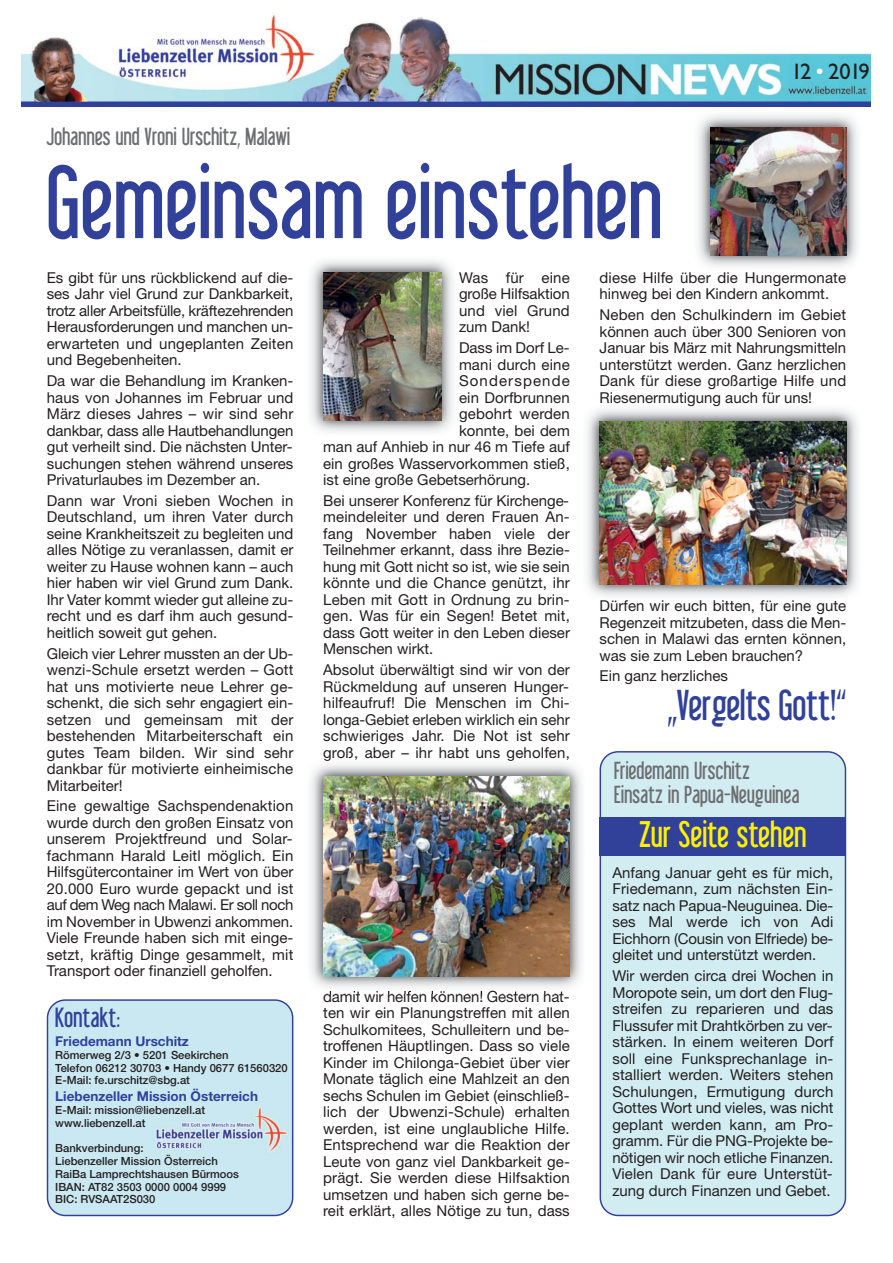
<style>
.page{position:relative;width:893px;height:1263px;background:#fff}
.page>*{position:absolute;margin:0;border:0;box-sizing:border-box;transform-origin:0 0}
.t1{font:100.5px "Libel Suit";letter-spacing:.015em;color:#31419a}
.t2{font:42px "Libel Suit";letter-spacing:.005em;color:#31419a}
.t3{font:36px "Libel Suit";letter-spacing:.015em;color:#fff200}
.t4{font:27px "Libel Suit";letter-spacing:.015em;color:#31419a}
.t5{font:24px/24px "Libel Suit";letter-spacing:.015em;color:#6d6e70}
.t6{font:22.5px "Gill Sans";letter-spacing:-.075em;color:#231f20}
.t7{font:15px/16.5px "Helvetica Neue";color:#231f20;text-align:justify}
.t8{font:15px "Helvetica Neue";letter-spacing:.075em;color:#231f20}
.t9{font:700 13.5px "Helvetica Neue";color:#31419a}
.t10{font:500 11.25px/12.8px "Helvetica Neue";color:#231f20}
.s1{color:#fff}
</style>
<div class="page">
<svg style="left:47px;top:999px;width:246px;height:217px;background:#c6e2ee"></svg>
<img style="left:21px;top:13px;width:850px;height:93px">
<img style="left:311px;top:759px;width:271px;height:234px">
<img style="left:324px;top:759px;width:138px;height:2px">
<img style="left:324px;top:991px;width:130px;height:2px">
<img style="left:323px;top:776px;width:247px;height:200px">
<img style="left:698px;top:115px;width:159px;height:152px">
<img style="left:710px;top:128px;width:136px;height:127px">
<img style="left:587px;top:409px;width:271px;height:188px">
<img style="left:600px;top:421px;width:246px;height:163px">
<div style="left:600px;top:751px;width:246px;height:465px;background:#d2edf2"></div>
<div style="left:600px;top:817px;width:246px;height:38px;background:#31419a"></div>
<img style="left:311px;top:260px;width:142px;height:172px">
<img style="left:323px;top:272px;width:118px;height:149px">
<h3 class="t5" style="left:47px;top:126px;width:245px">Johannes und Vroni Urschitz, Malawi</h3>
<h1 class="t1" style="left:47px;top:163px;width:617px">Gemeinsam einstehen</h1>
<h3 class="t6" style="left:791px;top:64px;width:80px">12 <span class="s1">•</span> 2019</h3>
<p class="t7" style="left:47px;top:271px;width:248px">Es gibt für uns rückblickend auf die&shy;ses Jahr viel Grund zur Dankbarkeit, trotz aller Arbeitsfülle, kräftezehrenden Herausforderungen und manchen un&shy;erwarteten und ungeplanten Zeiten und Begebenheiten.</p>
<p class="t7" style="left:47px;top:374px;width:248px">Da war die Behandlung im Kranken&shy;haus von Johannes im Februar und März dieses Jahres – wir sind sehr dankbar, dass alle Hautbehandlungen gut verheilt sind. Die nächsten Unter&shy;suchungen stehen während unseres Privaturlaubes im Dezember an.</p>
<p class="t7" style="left:47px;top:494px;width:248px">Dann war Vroni sieben Wochen in Deutschland, um ihren Vater durch seine Krankheitszeit zu begleiten und alles Nötige zu veranlassen, damit er weiter zu Hause wohnen kann – auch hier haben wir viel Grund zum Dank.<br>Ihr Vater kommt wieder gut alleine zu&shy;recht und es darf ihm auch gesund&shy;heitlich soweit gut gehen.</p>
<p class="t7" style="left:47px;top:646px;width:248px">Gleich vier Lehrer mussten an der Ub&shy;wenzi-Schule ersetzt werden – Gott hat uns motivierte neue Lehrer ge&shy;schenkt, die sich sehr engagiert ein&shy;setzen und gemeinsam mit der bestehenden Mitarbeiterschaft ein gutes Team bilden. Wir sind sehr dankbar für motivierte einheimische Mitarbeiter!</p>
<p class="t7" style="left:47px;top:799px;width:248px">Eine gewaltige Sachspendenaktion wurde durch den großen Einsatz von unserem Projektfreund und Solar&shy;fachmann Harald Leitl möglich. Ein Hilfsgütercontainer im Wert von über 20.000 Euro wurde gepackt und ist auf dem Weg nach Malawi. Er soll noch im November in Ubwenzi ankommen.<br>Viele Freunde haben sich mit einge&shy;setzt, kräftig Dinge gesammelt, mit Transport oder finanziell geholfen.</p>
<h3 class="t4" style="left:55px;top:1007px;width:66px">Kontakt:</h3>
<p class="t9" style="left:55px;top:1036px;width:135px">Friedemann Urschitz</p>
<p class="t10" style="left:55px;top:1049px;width:234px">Römerweg 2/3 • 5201 Seekirchen<br>Telefon 06212 30703 • Handy 0677 61560320<br>E-Mail: fe.urschitz@sbg.at</p>
<p class="t9" style="left:55px;top:1092px;width:204px">Liebenzeller Mission Österreich</p>
<p class="t10" style="left:55px;top:1105px;width:151px">E-Mail: mission@liebenzell.at www.liebenzell.at</p>
<p class="t10" style="left:55px;top:1143px;width:185px">Bankverbindung:<br>Liebenzeller Mission Österreich<br>RaiBa Lamprechtshausen Bürmoos<br>IBAN: AT82 3503 0000 0004 9999<br>BIC: RVSAAT2S030</p>
<p class="t7" style="left:459px;top:271px;width:112px">Was für eine große Hilfsaktion und viel Grund zum Dank!</p>
<p class="t7" style="left:459px;top:341px;width:112px">Dass im Dorf Le-</p>
<p class="t7" style="left:459px;top:357px;width:112px">mani durch eine</p>
<p class="t8" style="left:459px;top:375px;width:112px">Sonderspende</p>
<p class="t7" style="left:459px;top:390px;width:112px">ein Dorfbrunnen</p>
<p class="t7" style="left:459px;top:407px;width:112px">gebohrt werden</p>
<p class="t7" style="left:459px;top:423px;width:112px">konnte, bei dem</p>
<p class="t7" style="left:323px;top:440px;width:248px">man auf Anhieb in nur 46 m Tiefe auf</p>
<p class="t7" style="left:323px;top:456px;width:248px">ein großes Wasservorkommen stieß,</p>
<p class="t7" style="left:323px;top:473px;width:209px">ist eine große Gebetserhörung.</p>
<p class="t7" style="left:323px;top:494px;width:248px">Bei unserer Konferenz für Kirchenge&shy;meindeleiter und deren Frauen An&shy;fang November haben viele der Teilnehmer erkannt, dass ihre Bezie&shy;hung mit Gott nicht so ist, wie sie sein könnte und die Chance genützt, ihr Leben mit Gott in Ordnung zu brin&shy;gen. Was für ein Segen! Betet mit, dass Gott weiter in den Leben dieser Menschen wirkt.</p>
<p class="t7" style="left:323px;top:663px;width:248px">Absolut überwältigt sind wir von der Rückmeldung auf unseren Hunger&shy;hilfeaufruf! Die Menschen im Chi&shy;longa-Gebiet erleben wirklich ein sehr schwieriges Jahr. Die Not ist sehr groß, aber – ihr habt uns geholfen,</p>
<p class="t7" style="left:323px;top:989px;width:248px">damit wir helfen können! Gestern hat&shy;ten wir ein Planungstreffen mit allen Schulkomitees, Schulleitern und be&shy;troffenen Häuptlingen. Dass so viele Kinder im Chilonga-Gebiet über vier Monate täglich eine Mahlzeit an den sechs Schulen im Gebiet (einschließ&shy;lich der Ubwenzi-Schule) erhalten werden, ist eine unglaubliche Hilfe.<br>Entsprechend war die Reaktion der Leute von ganz viel Dankbarkeit ge&shy;prägt. Sie werden diese Hilfsaktion umsetzen und haben sich gerne be&shy;reit erklärt, alles Nötige zu tun, dass</p>
<p class="t7" style="left:600px;top:271px;width:248px">diese Hilfe über die Hungermonate hinweg bei den Kindern ankommt.</p>
<p class="t7" style="left:600px;top:308px;width:248px">Neben den Schulkindern im Gebiet können auch über 300 Senioren von Januar bis März mit Nahrungsmitteln unterstützt werden. Ganz herzlichen Dank für diese großartige Hilfe und Riesenermutigung auch für uns!</p>
<p class="t7" style="left:600px;top:599px;width:248px">Dürfen wir euch bitten, für eine gute Regenzeit mitzubeten, dass die Men&shy;schen in Malawi das ernten können, was sie zum Leben brauchen?</p>
<p class="t7" style="left:600px;top:669px;width:130px">Ein ganz herzliches</p>
<h2 class="t2" style="left:667px;top:689px;width:180px">„Vergelts Gott!“</h2>
<h3 class="t5" style="left:614px;top:760px;width:187px">Friedemann Urschitz<br>Einsatz in Papua-Neuguinea</h3>
<h3 class="t3" style="left:639px;top:820px;width:169px">Zur Seite stehen</h3>
<p class="t7" style="left:612px;top:866px;width:223px">Anfang Januar geht es für mich, Friedemann, zum nächsten Ein&shy;satz nach Papua-Neuguinea. Die&shy;ses Mal werde ich von Adi Eichhorn (Cousin von Elfriede) be&shy;gleitet und unterstützt werden.</p>
<p class="t7" style="left:612px;top:969px;width:223px">Wir werden circa drei Wochen in Moropote sein, um dort den Flug&shy;streifen zu reparieren und das Flussufer mit Drahtkörben zu ver&shy;stärken. In einem weiteren Dorf soll eine Funksprechanlage in&shy;stalliert werden. Weiters stehen Schulungen, Ermutigung durch Gottes Wort und vieles, was nicht geplant werden kann, am Pro&shy;gramm. Für die PNG-Projekte be&shy;nötigen wir noch etliche Finanzen.<br>Vielen Dank für eure Unterstüt&shy;zung durch Finanzen und Gebet.</p>
</div>
